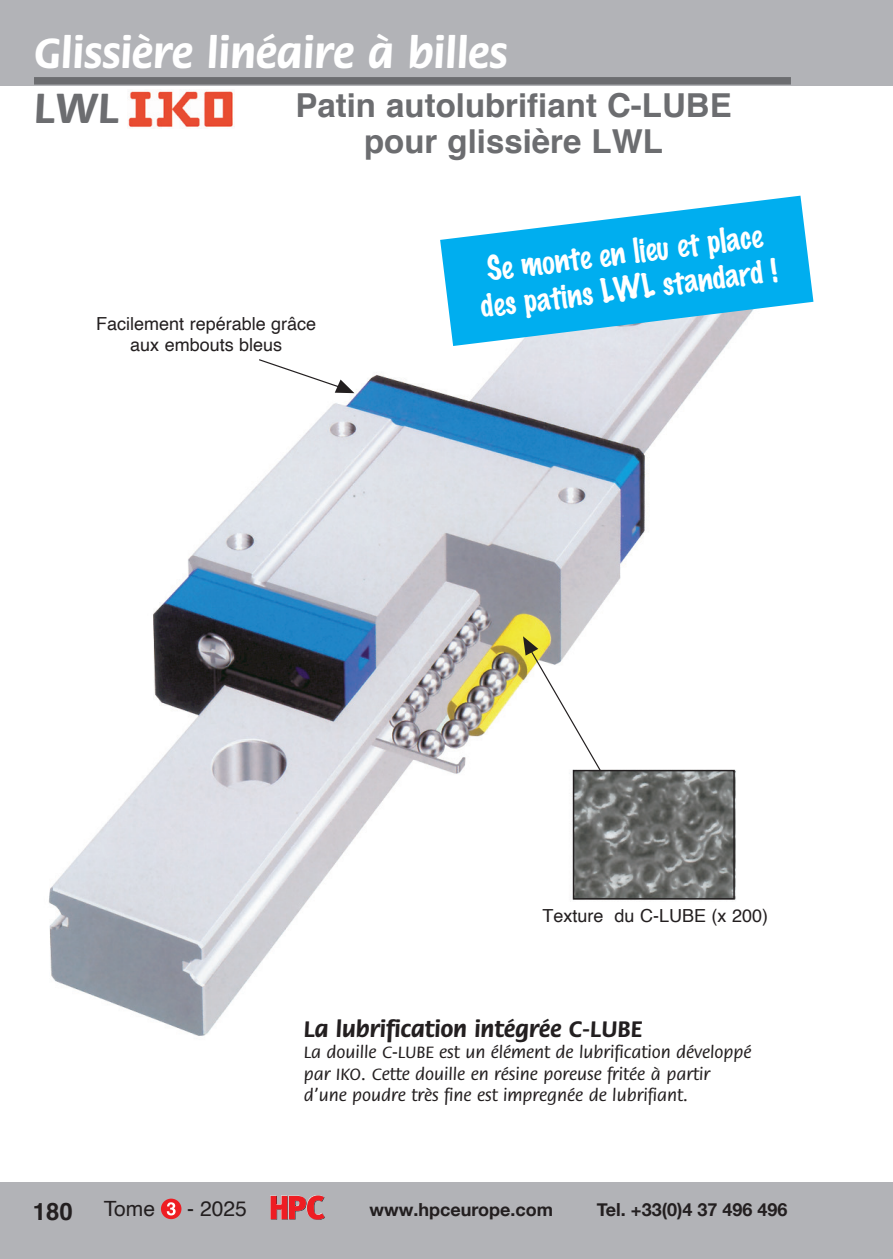
<style>
.page{position:relative;width:893px;height:1259px;background:#fff}
.page>*{position:absolute;margin:0;border:0;box-sizing:border-box;transform-origin:0 0}
.t1{font:700 45px "Flora";color:#fff}
.t2{font:700 45px "Flora";color:#6c6d70}
.t3{font:700 33px/36px "Helvetica";color:#6c6d70;text-align:center}
.t4{font:100 30px/36px "Marker Felt";color:#fff;text-align:center}
.t5{font:700 24px "Flora";color:#231f20}
.t6{font:700 24px "Helvetica";color:#231f20}
.t7{font:21px "Helvetica";color:#231f20}
.t8{font:500 18px/21.6px "Flora";color:#231f20}
.t9{font:18px/21px "Helvetica";color:#231f20;text-align:center}
.t10{font:700 18px "Helvetica Neue";color:#231f20}
</style>
<div class="page">
<div style="left:0;top:1182px;width:893px;height:77px;background:#b2b3b7"></div>
<svg style="left:270px;top:1195px;width:55px;height:25px"></svg>
<div style="left:161px;top:1198px;width:20px;height:21px;background:#ee1d23;border-radius:50%"></div>
<svg style="left:167px;top:1202px;width:9px;height:13px"></svg>
<img style="left:48px;top:346px;width:688px;height:690px">
<img style="left:128px;top:89px;width:105px;height:40px">
<div style="left:0;top:0;width:893px;height:85px;background:#b2b3b7"></div>
<div style="left:34px;top:77px;width:757px;height:8px;background:#6c6d70"></div>
<svg style="left:440px;top:196px;width:373px;height:150px;fill:#00aeef"></svg>
<div style="left:573px;top:770px;width:162px;height:129px;border:2px solid #231f20"></div>
<svg style="left:258px;top:358px;width:96px;height:35px"></svg>
<svg style="left:523px;top:636px;width:79px;height:136px"></svg>
<h1 class="t1" style="left:34px;top:29px;width:475px">Glissière linéaire à billes</h1>
<h1 class="t2" style="left:34px;top:84px;width:87px">LWL</h1>
<h2 class="t3" style="left:295px;top:88px;width:438px">Patin autolubrifiant C-LUBE pour glissière LWL</h2>
<p class="t9" style="left:96px;top:314px;width:222px">Facilement repérable grâce aux embouts bleus</p>
<h3 class="t4" style="left:474px;top:252px;width:300px;rotate:-7deg">Se monte en lieu et place des patins LWL standard !</h3>
<p class="t9" style="left:543px;top:906px;width:227px">Texture du C-LUBE (x 200)</p>
<h3 class="t5" style="left:304px;top:1016px;width:340px">La lubrification intégrée C-LUBE</h3>
<p class="t8" style="left:304px;top:1042px;width:449px">La douille C-LUBE est un élément de lubrification développé par IKO. Cette douille en résine poreuse fritée à partir d’une poudre très fine est impregnée de lubrifiant.</p>
<h3 class="t6" style="left:33px;top:1192px;width:42px">180</h3>
<p class="t7" style="left:104px;top:1192px;width:53px">Tome</p>
<p class="t7" style="left:187px;top:1192px;width:61px">- 2025</p>
<p class="t10" style="left:370px;top:1196px;width:185px">www.hpceurope.com</p>
<p class="t10" style="left:597px;top:1196px;width:192px">Tel. +33(0)4 37 496 496</p>
</div>
